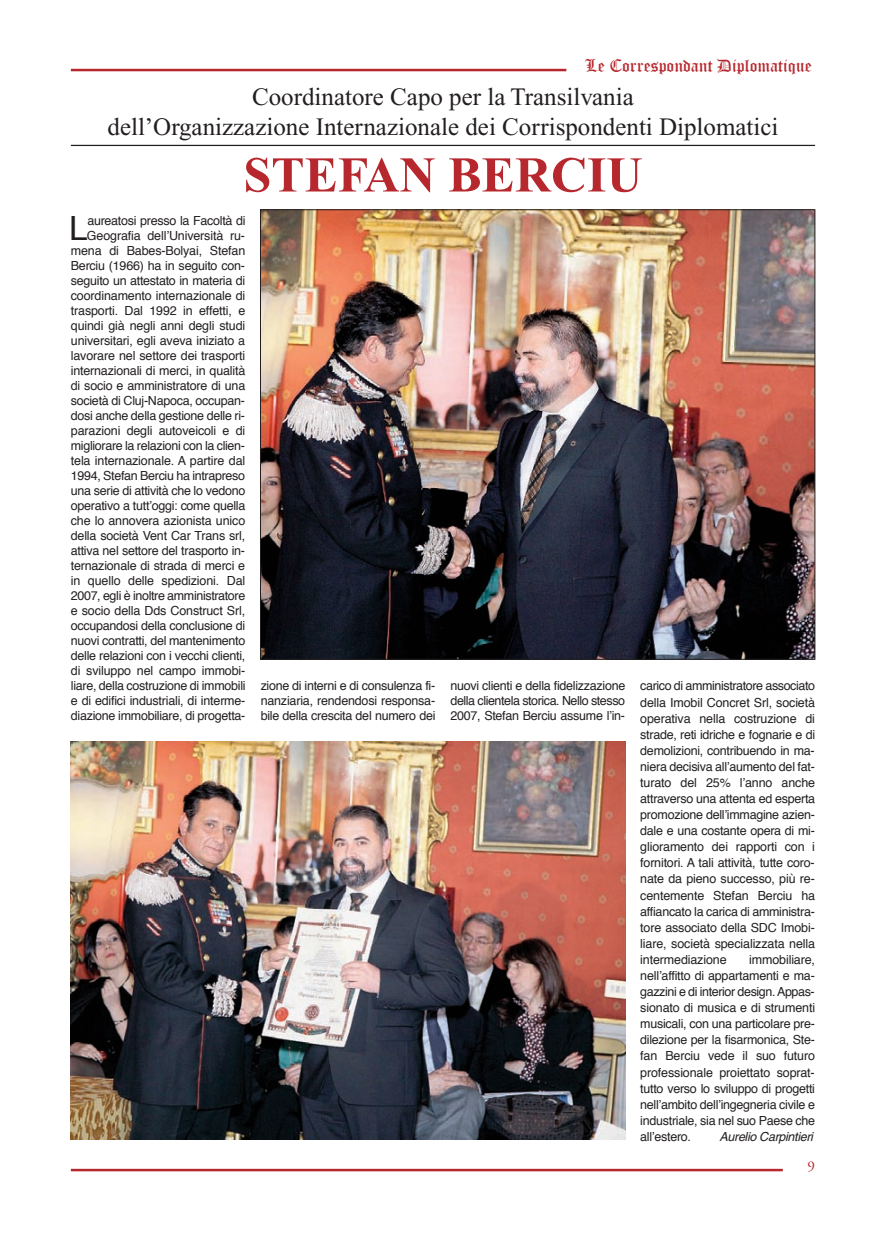
<style>
.page{position:relative;width:886px;height:1241px;background:#fff}
.page>*{position:absolute;margin:0;border:0;box-sizing:border-box;transform-origin:0 0}
.t1{font:700 50px "Times New Roman";color:#b7282e}
.t2{font:33.38px "Helvetica";color:#231f20}
.t3{font:25px/30px "Times New Roman";color:#231f20;text-align:center}
.t4{font:17.5px "Old English Text";color:#b7282e}
.t5{font:15px "Adobe Garamond";color:#b7282e}
.t6{font:12.5px/15px "Helvetica";letter-spacing:-.02em;color:#231f20;text-align:justify}
.t7{font:italic 12.5px "Helvetica";letter-spacing:-.025em;color:#231f20}
</style>
<div class="page">
<hr style="left:71px;top:1168px;width:712px;height:3px;background:#b7282e">
<hr style="left:71px;top:69px;width:495px;height:2px;background:#b7282e">
<img style="left:262px;top:211px;width:551px;height:446px">
<img style="left:71px;top:741px;width:554px;height:398px">
<hr style="left:71px;top:145px;width:744px;height:1px;background:#231f20">
<h3 class="t4" style="left:585px;top:57px;width:228px">Le Correspondant Diplomatique</h3>
<h3 class="t3" style="left:108px;top:84px;width:672px">Coordinatore Capo per la Transilvania<br>dell’Organizzazione Internazionale dei Corrispondenti Diplomatici</h3>
<h1 class="t1" style="left:243px;top:158px;width:401px">STEFAN BERCIU</h1>
<p class="t6" style="left:71px;top:214px;width:176px;text-align:right">aureatosi presso la Facoltà di Geografia dell’Università ru&shy;mena di Babes-Bolyai, Stefan Berciu (1966) ha in seguito con&shy;seguito un attestato in materia di coordinamento internazionale di trasporti. Dal 1992 in effetti, e quindi già negli anni degli studi universitari, egli aveva iniziato a lavorare nel settore dei trasporti internazionali di merci, in qualità di socio e amministratore di una società di Cluj-Napoca, occupan&shy;dosi anche della gestione delle ri&shy;parazioni degli autoveicoli e di migliorare la relazioni con la clien&shy;tela internazionale. A partire dal 1994, Stefan Berciu ha intrapreso una serie di attività che lo vedono operativo a tutt’oggi: come quella che lo annovera azionista unico della società Vent Car Trans srl, attiva nel settore del trasporto in&shy;ternazionale di strada di merci e in quello delle spedizioni. Dal 2007, egli è inoltre amministratore e socio della Dds Construct Srl, occupandosi della conclusione di nuovi contratti, del mantenimento delle relazioni con i vecchi clienti, di sviluppo nel campo immobi&shy;liare, della costruzione di immobili e di edifici industriali, di interme&shy;diazione immobiliare, di progetta-</p>
<h2 class="t2" style="left:69px;top:214px;width:20px">L</h2>
<p class="t6" style="left:261px;top:679px;width:176px">zione di interni e di consulenza fi&shy;nanziaria, rendendosi responsa&shy;bile della crescita del numero dei</p>
<p class="t6" style="left:450px;top:679px;width:176px">nuovi clienti e della fidelizzazione della clientela storica. Nello stesso 2007, Stefan Berciu assume l’in-</p>
<p class="t6" style="left:640px;top:679px;width:176px;line-height:16.1px">carico di amministratore associato della Imobil Concret Srl, società operativa nella costruzione di strade, reti idriche e fognarie e di demolizioni, contribuendo in ma&shy;niera decisiva all’aumento del fat&shy;turato del 25% l’anno anche attraverso una attenta ed esperta promozione dell’immagine azien&shy;dale e una costante opera di mi&shy;glioramento dei rapporti con i fornitori. A tali attività, tutte coro&shy;nate da pieno successo, più re&shy;centemente Stefan Berciu ha affiancato la carica di amministra&shy;tore associato della SDC Imobi&shy;liare, società specializzata nella intermediazione</p>
<p class="t6" style="left:640px;top:952px;width:176px;line-height:16.1px;text-indent:109px">immobiliare, nell’affitto di appartamenti e ma&shy;gazzini e di interior design. Appas&shy;sionato di musica e di strumenti musicali, con una particolare pre&shy;dilezione per la fisarmonica, Ste&shy;fan Berciu vede il suo futuro professionale proiettato soprat&shy;tutto verso lo sviluppo di progetti nell’ambito dell’ingegneria civile e industriale, sia nel suo Paese che all’estero.</p>
<p class="t7" style="left:719px;top:1131px;width:95px">Aurelio Carpintieri</p>
<p class="t5" style="left:807px;top:1159px;width:9px">9</p>
</div>
